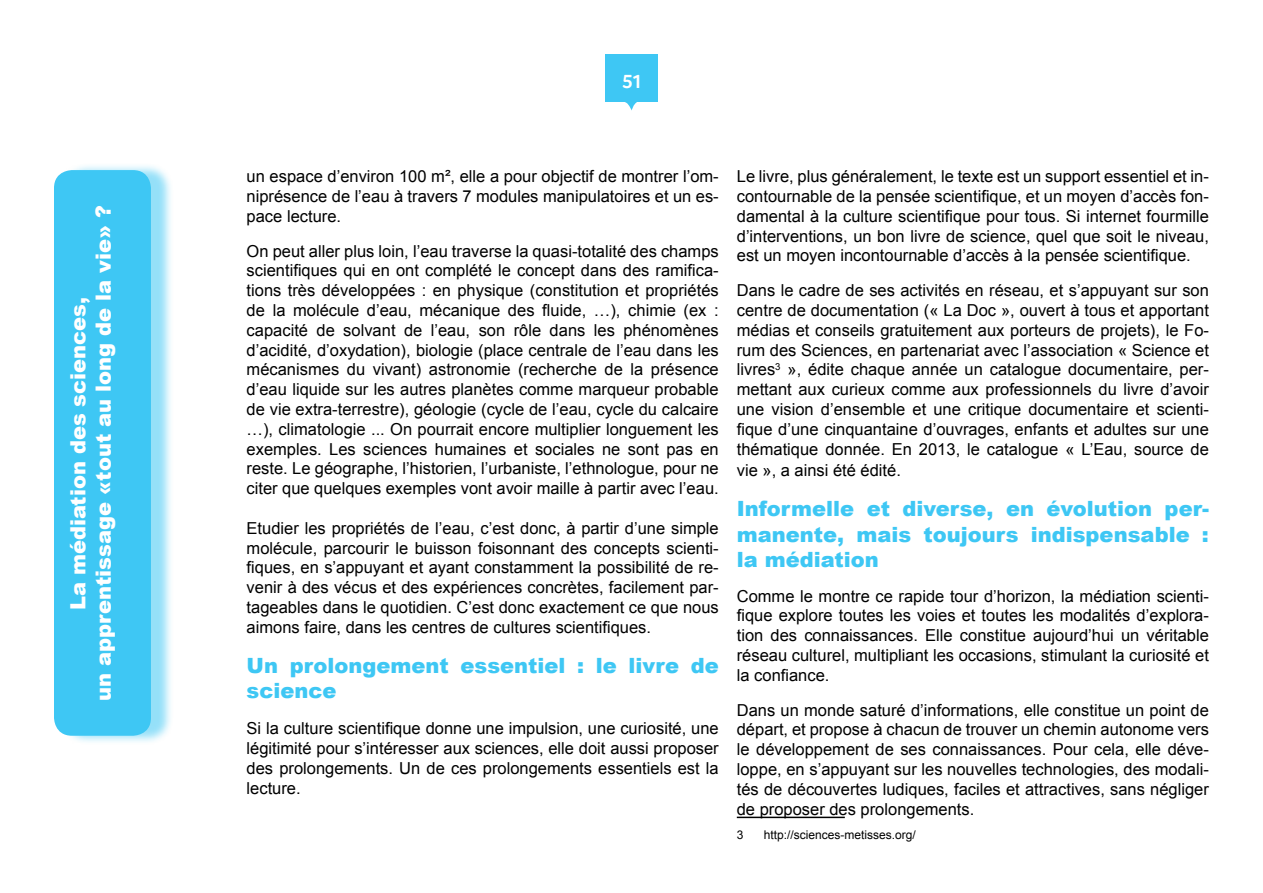
<style>
.page{position:relative;width:1263px;height:893px;background:#fff}
.page>*{position:absolute;margin:0;border:0;box-sizing:border-box;transform-origin:0 0}
.t1{font:24.75px "RNPC";color:#fff}
.t2{font:900 21px/25.2px "Arial";color:#3ec7f4}
.t3{font:900 21px/25.2px "Arial";color:#fff;text-align:center}
.t4{font:16.5px/19.8px "Arial";color:#000;text-align:justify}
.t5{font:12px "Arial";color:#000}
</style>
<div class="page">
<hr style="left:737px;top:817px;width:108px;height:1px;background:#000">
<svg style="left:625px;top:102px;width:12px;height:9px"></svg>
<div style="left:605px;top:54px;width:53px;height:48px;background:#3ec7f4"></div>
<div style="left:60px;top:163px;width:114px;height:582px;background:#3ec7f4;opacity:.55"></div>
<div style="left:54px;top:170px;width:97px;height:566px;background:#3ec7f4;border-radius:18px"></div>
<p class="t3" style="left:65px;top:701px;width:497px;rotate:-90deg">La médiation des sciences,<br>un apprentissage «tout au long de la vie» ?</p>
<h1 class="t1" style="left:622px;top:67px;width:21px">51</h1>
<p class="t4" style="left:247px;top:167px;width:474px">un espace d’environ 100 m², elle a pour objectif de montrer l’om&shy;niprésence de l’eau à travers 7 modules manipulatoires et un es&shy;pace lecture.</p>
<p class="t4" style="left:247px;top:241px;width:474px">On peut aller plus loin, l’eau traverse la quasi-totalité des champs scientifiques qui en ont complété le concept dans des ramifica&shy;tions très développées : en physique (constitution et propriétés de la molécule d’eau, mécanique des fluide, …), chimie (ex : capacité de solvant de l’eau, son rôle dans les phénomènes d’acidité, d’oxydation), biologie (place centrale de l’eau dans les mécanismes du vivant) astronomie (recherche de la présence d’eau liquide sur les autres planètes comme marqueur probable de vie extra-terrestre), géologie (cycle de l’eau, cycle du calcaire …), climatologie ... On pourrait encore multiplier longuement les exemples. Les sciences humaines et sociales ne sont pas en reste. Le géographe, l’historien, l’urbaniste, l’ethnologue, pour ne citer que quelques exemples vont avoir maille à partir avec l’eau.</p>
<p class="t4" style="left:247px;top:518px;width:474px">Etudier les propriétés de l’eau, c’est donc, à partir d’une simple molécule, parcourir le buisson foisonnant des concepts scienti&shy;fiques, en s’appuyant et ayant constamment la possibilité de re&shy;venir à des vécus et des expériences concrètes, facilement par&shy;tageables dans le quotidien. C’est donc exactement ce que nous aimons faire, dans les centres de cultures scientifiques.</p>
<p class="t2" style="left:247px;top:652px;width:474px">Un prolongement essentiel : le livre de science</p>
<p class="t4" style="left:247px;top:719px;width:474px">Si la culture scientifique donne une impulsion, une curiosité, une légitimité pour s’intéresser aux sciences, elle doit aussi proposer des prolongements. Un de ces prolongements essentiels est la lecture.</p>
<p class="t4" style="left:737px;top:167px;width:474px">Le livre, plus généralement, le texte est un support essentiel et in&shy;contournable de la pensée scientifique, et un moyen d’accès fon&shy;damental à la culture scientifique pour tous. Si internet fourmille d’interventions, un bon livre de science, quel que soit le niveau, est un moyen incontournable d’accès à la pensée scientifique.</p>
<p class="t4" style="left:737px;top:281px;width:474px">Dans le cadre de ses activités en réseau, et s’appuyant sur son centre de documentation (« La Doc », ouvert à tous et apportant médias et conseils gratuitement aux porteurs de projets), le Fo&shy;rum des Sciences, en partenariat avec l’association « Science et livres<sup>3</sup> », édite chaque année un catalogue documentaire, per&shy;mettant aux curieux comme aux professionnels du livre d’avoir une vision d’ensemble et une critique documentaire et scienti&shy;fique d’une cinquantaine d’ouvrages, enfants et adultes sur une thématique donnée. En 2013, le catalogue « L’Eau, source de</p>
<p class="t4" style="left:737px;top:461px;width:166px">vie », a ainsi été édité.</p>
<p class="t2" style="left:737px;top:496px;width:474px;text-align:justify">Informelle et diverse, en évolution per&shy;manente, mais toujours indispensable : la médiation</p>
<p class="t4" style="left:737px;top:586px;width:474px">Comme le montre ce rapide tour d’horizon, la médiation scienti&shy;fique explore toutes les voies et toutes les modalités d’explora&shy;tion des connaissances. Elle constitue aujourd’hui un véritable réseau culturel, multipliant les occasions, stimulant la curiosité et la confiance.</p>
<p class="t4" style="left:737px;top:700px;width:474px">Dans un monde saturé d’informations, elle constitue un point de départ, et propose à chacun de trouver un chemin autonome vers le développement de ses connaissances. Pour cela, elle déve&shy;loppe, en s’appuyant sur les nouvelles technologies, des modali&shy;tés de découvertes ludiques, faciles et attractives, sans négliger de proposer des prolongements.</p>
<p class="t5" style="left:737px;top:827px;width:8px">3</p>
<p class="t5" style="left:764px;top:827px;width:154px">http://sciences-metisses.org/</p>
</div>
